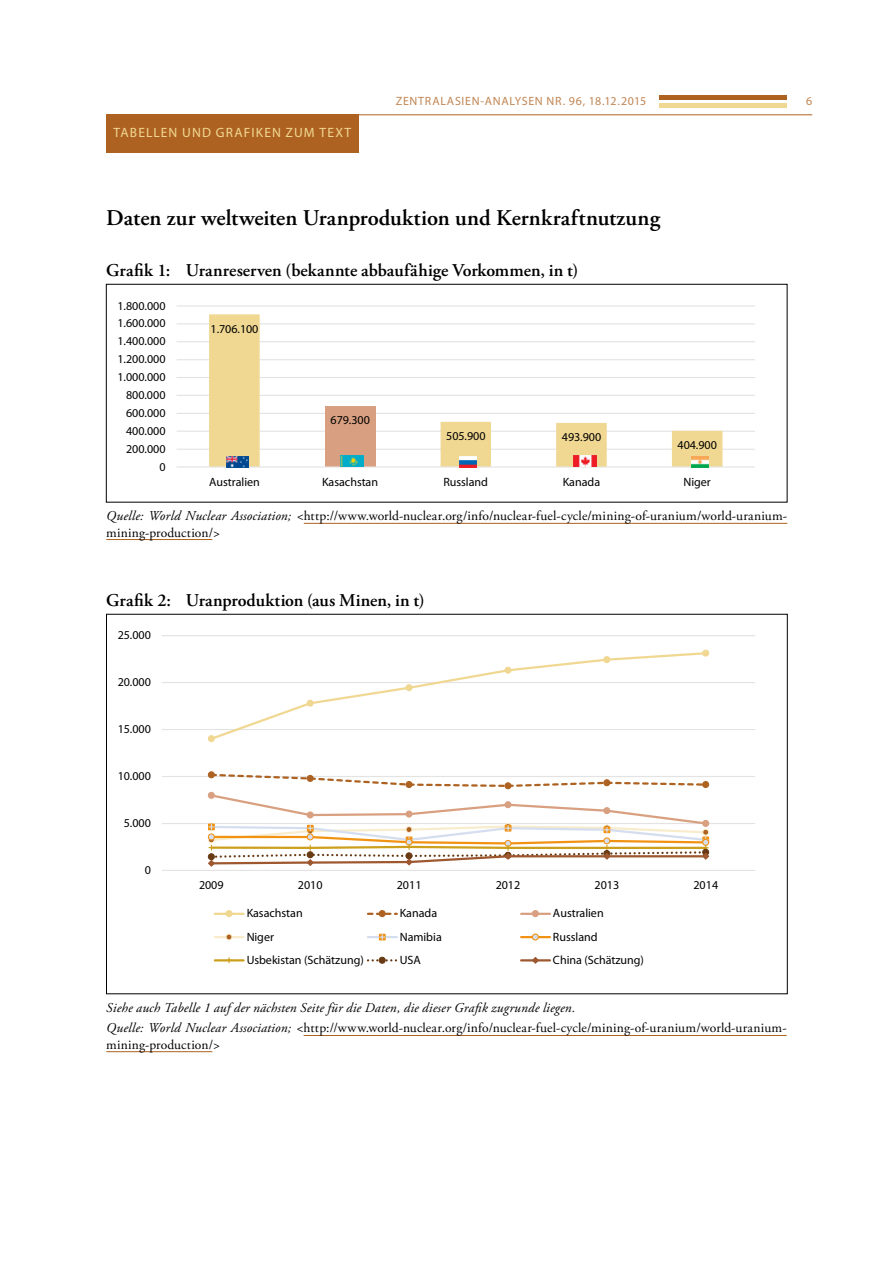
<style>
.page{position:relative;width:893px;height:1263px;background:#fff}
.page>*{position:absolute;margin:0;border:0;box-sizing:border-box;transform-origin:0 0}
.t1{font:600 22.5px "Adobe Garamond Pro";color:#000}
.t2{font:600 18px "Adobe Garamond Pro";color:#000}
.t3{font:italic 13.5px/20.4px "Adobe Garamond Pro";letter-spacing:.015em;color:#000}
.t4{font:13.5px/16.2px "Adobe Garamond Pro";letter-spacing:.015em;color:#000}
.t5{font:13.5px "Myriad Pro";letter-spacing:.08em;color:#f0d892}
.t6{font:12px "Myriad Pro";letter-spacing:-.005em;color:#000}
.t7{font:12px "Myriad Pro";letter-spacing:.05em;color:#c18654}
.s1{font-style:italic}
.s2{font-style:normal}
</style>
<div class="page">
<div style="left:659px;top:103px;width:128px;height:5px;background:#f0d892"></div>
<hr style="left:659px;top:96px;width:128px;height:4px;background:#ae6221">
<hr style="left:106px;top:114px;width:706px;height:1px;background:#ae6221">
<div style="left:106px;top:115px;width:253px;height:38px;background:#ae6221"></div>
<hr style="left:177px;top:449px;width:578px;height:1px;background:#e3e3e3">
<hr style="left:177px;top:431px;width:578px;height:1px;background:#e3e3e3">
<hr style="left:177px;top:413px;width:578px;height:1px;background:#e3e3e3">
<hr style="left:177px;top:395px;width:578px;height:1px;background:#e3e3e3">
<hr style="left:177px;top:377px;width:578px;height:1px;background:#e3e3e3">
<hr style="left:177px;top:359px;width:578px;height:1px;background:#e3e3e3">
<hr style="left:177px;top:341px;width:578px;height:1px;background:#e3e3e3">
<hr style="left:177px;top:323px;width:578px;height:1px;background:#e3e3e3">
<hr style="left:177px;top:305px;width:578px;height:2px;background:#e3e3e3">
<svg style="left:209px;top:314px;width:513px;height:152px"></svg>
<hr style="left:177px;top:466px;width:578px;height:2px;background:#e3e3e3">
<img style="left:226px;top:456px;width:23px;height:11px">
<img style="left:691px;top:456px;width:17px;height:11px">
<img style="left:574px;top:456px;width:22px;height:11px">
<img style="left:460px;top:456px;width:17px;height:11px">
<img style="left:341px;top:455px;width:22px;height:11px">
<div style="left:106px;top:284px;width:681px;height:218px;border:1px solid #000"></div>
<hr style="left:304px;top:523px;width:483px;height:1px;background:#ae6221">
<hr style="left:106px;top:539px;width:106px;height:1px;background:#ae6221">
<hr style="left:162px;top:823px;width:593px;height:1px;background:#e3e3e3">
<hr style="left:162px;top:776px;width:593px;height:1px;background:#e3e3e3">
<hr style="left:162px;top:729px;width:593px;height:1px;background:#e3e3e3">
<hr style="left:162px;top:682px;width:593px;height:1px;background:#e3e3e3">
<hr style="left:162px;top:635px;width:593px;height:1px;background:#e3e3e3">
<hr style="left:162px;top:870px;width:593px;height:1px;background:#e3e3e3">
<svg style="left:209px;top:651px;width:499px;height:90px"></svg>
<svg style="left:208px;top:736px;width:6px;height:6px"></svg>
<div style="left:208px;top:735px;width:7px;height:7px;border:1px solid #f0d892;border-radius:50%"></div>
<svg style="left:307px;top:700px;width:6px;height:6px"></svg>
<div style="left:307px;top:700px;width:7px;height:7px;border:1px solid #f0d892;border-radius:50%"></div>
<svg style="left:406px;top:685px;width:6px;height:6px"></svg>
<div style="left:405px;top:684px;width:7px;height:7px;border:1px solid #f0d892;border-radius:50%"></div>
<svg style="left:505px;top:667px;width:6px;height:6px"></svg>
<div style="left:504px;top:667px;width:7px;height:7px;border:1px solid #f0d892;border-radius:50%"></div>
<div style="left:603px;top:656px;width:7px;height:7px;border:1px solid #f0d892;border-radius:50%"></div>
<svg style="left:703px;top:650px;width:6px;height:6px"></svg>
<div style="left:702px;top:650px;width:7px;height:7px;border:1px solid #f0d892;border-radius:50%"></div>
<div style="left:208px;top:771px;width:7px;height:7px;border:1px solid #ae6221;border-radius:50%"></div>
<svg style="left:207px;top:772px;width:503px;height:95px"></svg>
<hr style="left:215px;top:913px;width:29px;height:2px;background:#f0d892">
<div style="left:225px;top:910px;width:8px;height:7px;border:1px solid #f0d892;border-radius:50%"></div>
<svg style="left:368px;top:911px;width:29px;height:5px"></svg>
<div style="left:379px;top:910px;width:7px;height:7px;border:1px solid #ae6221;border-radius:50%"></div>
<hr style="left:521px;top:913px;width:29px;height:2px;background:#d8a080">
<div style="left:532px;top:910px;width:7px;height:7px;border:1px solid #d8a080;border-radius:50%"></div>
<hr style="left:215px;top:936px;width:29px;height:2px;background:#f8eccc">
<svg style="left:226px;top:935px;width:6px;height:5px"></svg>
<div style="left:225px;top:933px;width:8px;height:7px;border:1px solid #f8eccc;border-radius:50%"></div>
<hr style="left:368px;top:936px;width:29px;height:2px;background:#d4deee">
<svg style="left:379px;top:934px;width:6px;height:6px"></svg>
<hr style="left:521px;top:936px;width:29px;height:2px;background:#f19213">
<svg style="left:532px;top:934px;width:6px;height:6px"></svg>
<div style="left:532px;top:933px;width:7px;height:7px;border:1px solid #f19213;border-radius:50%"></div>
<hr style="left:215px;top:959px;width:29px;height:2px;background:#cc9f1c">
<svg style="left:226px;top:957px;width:6px;height:6px"></svg>
<svg style="left:368px;top:957px;width:29px;height:6px"></svg>
<div style="left:379px;top:957px;width:7px;height:7px;border:1px solid #683b14;border-radius:50%"></div>
<hr style="left:521px;top:959px;width:29px;height:2px;background:#9e5830">
<svg style="left:531px;top:957px;width:9px;height:7px"></svg>
<hr style="left:304px;top:1035px;width:483px;height:1px;background:#ae6221">
<hr style="left:106px;top:1051px;width:106px;height:1px;background:#ae6221">
<p class="t5" style="left:114px;top:125px;width:239px">TABELLEN UND GRAFIKEN ZUM TEXT</p>
<p class="t7" style="left:396px;top:94px;width:252px">ZENTRALASIEN-ANALYSEN NR. 96, 18.12.2015</p>
<p class="t7" style="left:806px;top:94px;width:8px">6</p>
<h1 class="t1" style="left:106px;top:205px;width:555px">Daten zur weltweiten Uranproduktion und Kernkraftnutzung</h1>
<h2 class="t2" style="left:106px;top:260px;width:473px">Grafik 1: Uranreserven (bekannte abbaufähige Vorkommen, in t)</h2>
<p class="t6" style="left:117px;top:298px;width:50px">1.800.000</p>
<p class="t6" style="left:117px;top:316px;width:50px">1.600.000</p>
<p class="t6" style="left:117px;top:334px;width:50px">1.400.000</p>
<p class="t6" style="left:117px;top:352px;width:50px">1.200.000</p>
<p class="t6" style="left:117px;top:370px;width:50px">1.000.000</p>
<p class="t6" style="left:126px;top:388px;width:41px">800.000</p>
<p class="t6" style="left:126px;top:405px;width:41px">600.000</p>
<p class="t6" style="left:126px;top:423px;width:41px">400.000</p>
<p class="t6" style="left:126px;top:441px;width:41px">200.000</p>
<p class="t6" style="left:159px;top:459px;width:8px">0</p>
<p class="t6" style="left:211px;top:321px;width:49px">1.706.100</p>
<p class="t6" style="left:331px;top:413px;width:41px">679.300</p>
<p class="t6" style="left:446px;top:428px;width:41px">505.900</p>
<p class="t6" style="left:562px;top:429px;width:41px">493.900</p>
<p class="t6" style="left:678px;top:437px;width:41px">404.900</p>
<p class="t6" style="left:209px;top:474px;width:52px">Australien</p>
<p class="t6" style="left:322px;top:474px;width:58px">Kasachstan</p>
<p class="t6" style="left:443px;top:474px;width:46px">Russland</p>
<p class="t6" style="left:563px;top:474px;width:39px">Kanada</p>
<p class="t6" style="left:683px;top:474px;width:29px">Niger</p>
<p class="t4" style="left:106px;top:508px;width:682px"><span class="s1">Quelle: World Nuclear Association; &lt;</span>http://www.world-nuclear.org/info/nuclear-fuel-cycle/mining-of-uranium/world-uranium&shy;mining-production/<span class="s1">&gt;</span></p>
<h2 class="t2" style="left:106px;top:589px;width:320px">Grafik 2: Uranproduktion (aus Minen, in t)</h2>
<p class="t6" style="left:118px;top:628px;width:35px">25.000</p>
<p class="t6" style="left:118px;top:675px;width:35px">20.000</p>
<p class="t6" style="left:118px;top:722px;width:35px">15.000</p>
<p class="t6" style="left:118px;top:769px;width:35px">10.000</p>
<p class="t6" style="left:124px;top:815px;width:29px">5.000</p>
<p class="t6" style="left:145px;top:862px;width:8px">0</p>
<p class="t6" style="left:199px;top:878px;width:26px">2009</p>
<p class="t6" style="left:298px;top:878px;width:26px">2010</p>
<p class="t6" style="left:397px;top:878px;width:26px">2011</p>
<p class="t6" style="left:496px;top:878px;width:26px">2012</p>
<p class="t6" style="left:595px;top:878px;width:26px">2013</p>
<p class="t6" style="left:693px;top:878px;width:26px">2014</p>
<p class="t6" style="left:247px;top:906px;width:58px">Kasachstan</p>
<p class="t6" style="left:400px;top:906px;width:39px">Kanada</p>
<p class="t6" style="left:553px;top:906px;width:52px">Australien</p>
<p class="t6" style="left:247px;top:929px;width:29px">Niger</p>
<p class="t6" style="left:400px;top:929px;width:43px">Namibia</p>
<p class="t6" style="left:553px;top:929px;width:46px">Russland</p>
<p class="t6" style="left:247px;top:952px;width:119px">Usbekistan (Schätzung)</p>
<p class="t6" style="left:400px;top:952px;width:23px">USA</p>
<p class="t6" style="left:553px;top:952px;width:93px">China (Schätzung)</p>
<p class="t3" style="left:106px;top:998px;width:682px">Siehe auch Tabelle 1 auf der nächsten Seite für die Daten, die dieser Grafik zugrunde liegen.<br>Quelle: World Nuclear Association; &lt;<span class="s2">http://www.world-nuclear.org/info/nuclear-fuel-cycle/mining-of-uranium/world-uranium-</span></p>
<p class="t4" style="left:106px;top:1037px;width:115px">mining-production/<span class="s1">&gt;</span></p>
</div>
